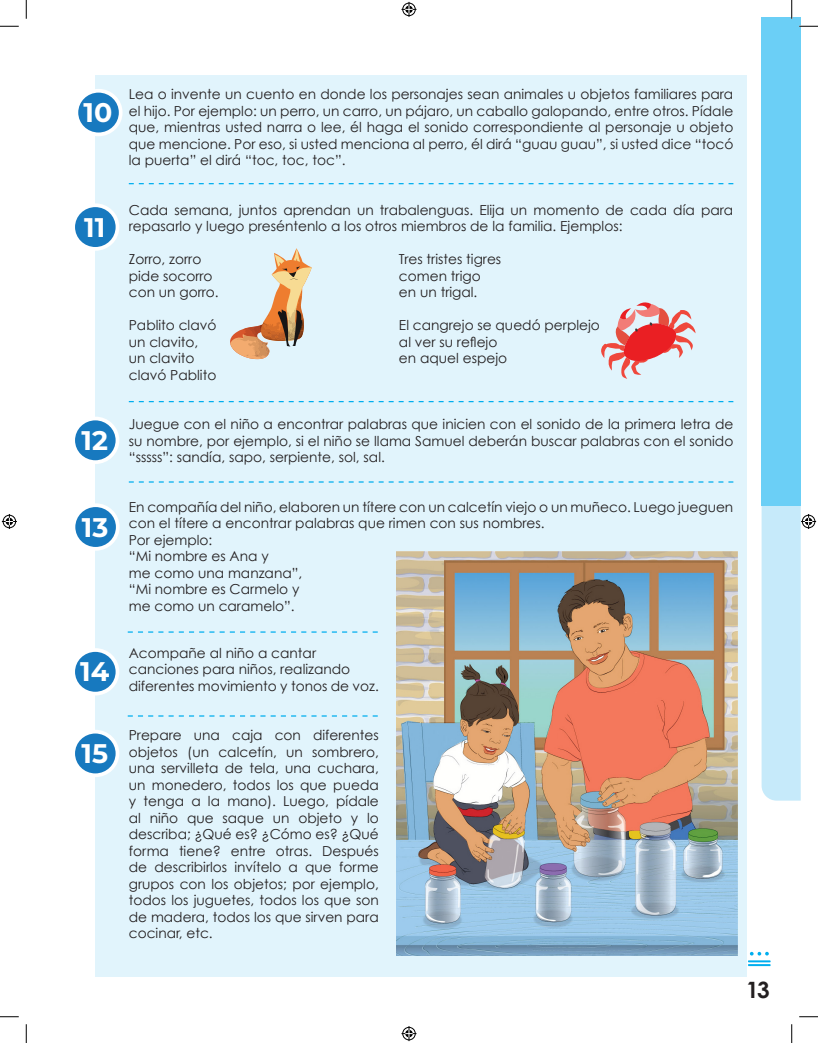
<style>
.page{position:relative;width:818px;height:1043px;background:#fff}
.page>*{position:absolute;margin:0;border:0;box-sizing:border-box;transform-origin:0 0}
.t1{font:700 26.88px "Montserrat";color:#fff}
.t2{font:700 22.5px "Century Gothic";color:#231f20}
.t3{font:13.75px/16.5px "Century Gothic";color:#231f20;text-align:justify}
</style>
<div class="page">
<div style="left:761px;top:17px;width:39px;height:489px;background:#6bcff6"></div>
<svg style="left:748px;top:951px;width:22px;height:15px"></svg>
<div style="left:95px;top:75px;width:651px;height:902px;background:#e1f4fc"></div>
<div style="left:73px;top:205px;width:44px;height:44px;background:#1779bf;border-radius:50%"></div>
<div style="left:71px;top:203px;width:48px;height:48px;border:4px solid #fff;border-radius:50%"></div>
<div style="left:73px;top:418px;width:44px;height:44px;background:#1779bf;border-radius:50%"></div>
<div style="left:71px;top:416px;width:48px;height:48px;border:4px solid #fff;border-radius:50%"></div>
<div style="left:73px;top:505px;width:45px;height:44px;background:#1779bf;border-radius:50%"></div>
<div style="left:72px;top:503px;width:48px;height:47px;border:4px solid #fff;border-radius:50%"></div>
<div style="left:73px;top:650px;width:44px;height:43px;background:#1779bf;border-radius:50%"></div>
<div style="left:71px;top:648px;width:48px;height:47px;border:4px solid #fff;border-radius:50%"></div>
<div style="left:73px;top:731px;width:44px;height:44px;background:#1779bf;border-radius:50%"></div>
<div style="left:71px;top:729px;width:48px;height:48px;border:4px solid #fff;border-radius:50%"></div>
<div style="left:76px;top:91px;width:45px;height:43px;background:#1779bf;border-radius:50%"></div>
<div style="left:74px;top:89px;width:48px;height:47px;border:4px solid #fff;border-radius:50%"></div>
<svg style="left:129px;top:183px;width:604px;height:1px"></svg>
<svg style="left:129px;top:401px;width:604px;height:1px"></svg>
<svg style="left:129px;top:481px;width:604px;height:1px"></svg>
<svg style="left:128px;top:715px;width:250px;height:1px"></svg>
<svg style="left:128px;top:631px;width:250px;height:1px"></svg>
<svg style="left:230px;top:248px;width:81px;height:111px"></svg>
<svg style="left:601px;top:302px;width:94px;height:77px"></svg>
<img style="left:397px;top:551px;width:341px;height:404px">
<svg style="left:0;top:25px;width:19px;height:2px"></svg>
<svg style="left:799px;top:25px;width:19px;height:2px"></svg>
<svg style="left:0;top:1016px;width:19px;height:1px"></svg>
<svg style="left:799px;top:1016px;width:19px;height:1px"></svg>
<svg style="left:25px;top:0;width:2px;height:19px"></svg>
<svg style="left:25px;top:1024px;width:2px;height:18px"></svg>
<svg style="left:791px;top:0;width:1px;height:19px"></svg>
<svg style="left:791px;top:1024px;width:1px;height:18px"></svg>
<svg style="left:401px;top:2px;width:15px;height:15px"></svg>
<svg style="left:401px;top:1026px;width:15px;height:15px"></svg>
<svg style="left:2px;top:514px;width:15px;height:15px"></svg>
<svg style="left:761px;top:312px;width:55px;height:488px"></svg>
<p class="t1" style="left:84px;top:93px;width:30px">10</p>
<p class="t1" style="left:84px;top:208px;width:23px">11</p>
<p class="t1" style="left:82px;top:421px;width:28px">12</p>
<p class="t1" style="left:82px;top:507px;width:28px">13</p>
<p class="t1" style="left:80px;top:652px;width:31px">14</p>
<p class="t1" style="left:81px;top:734px;width:28px">15</p>
<p class="t3" style="left:129px;top:86px;width:606px">Lea o invente un cuento en donde los personajes sean animales u objetos familiares para el hijo. Por ejemplo: un perro, un carro, un pájaro, un caballo galopando, entre otros. Pídale que, mientras usted narra o lee, él haga el sonido correspondiente al personaje u objeto que mencione. Por eso, si usted menciona al perro, él dirá “guau guau”, si usted dice “tocó la puerta” el dirá “toc, toc, toc”.</p>
<p class="t3" style="left:129px;top:201px;width:606px">Cada semana, juntos aprendan un trabalenguas. Elija un momento de cada día para repasarlo y luego preséntenlo a los otros miembros de la familia. Ejemplos:</p>
<p class="t3" style="left:129px;top:251px;width:74px">Zorro, zorro</p>
<p class="t3" style="left:399px;top:251px;width:104px">Tres tristes tigres</p>
<p class="t3" style="left:129px;top:267px;width:85px">pide socorro</p>
<p class="t3" style="left:399px;top:267px;width:83px">comen trigo</p>
<p class="t3" style="left:129px;top:284px;width:91px">con un gorro.</p>
<p class="t3" style="left:399px;top:284px;width:80px">en un trigal.</p>
<p class="t3" style="left:129px;top:317px;width:89px">Pablito clavó</p>
<p class="t3" style="left:399px;top:317px;width:202px">El cangrejo se quedó perplejo</p>
<p class="t3" style="left:129px;top:333px;width:71px">un clavito,</p>
<p class="t3" style="left:399px;top:333px;width:100px">al ver su reflejo</p>
<p class="t3" style="left:129px;top:350px;width:67px">un clavito</p>
<p class="t3" style="left:399px;top:350px;width:110px">en aquel espejo</p>
<p class="t3" style="left:129px;top:366px;width:89px">clavó Pablito</p>
<p class="t3" style="left:129px;top:416px;width:606px">Juegue con el niño a encontrar palabras que inicien con el sonido de la primera letra de su nombre, por ejemplo, si el niño se llama Samuel deberán buscar palabras con el sonido “sssss”: sandía, sapo, serpiente, sol, sal.</p>
<p class="t3" style="left:129px;top:498px;width:606px">En compañía del niño, elaboren un títere con un calcetín viejo o un muñeco. Luego jueguen con el títere a encontrar palabras que rimen con sus nombres.</p>
<p class="t3" style="left:129px;top:531px;width:85px">Por ejemplo:</p>
<p class="t3" style="left:129px;top:548px;width:141px">“Mi nombre es Ana y</p>
<p class="t3" style="left:129px;top:564px;width:175px">me como una manzana”,</p>
<p class="t3" style="left:129px;top:581px;width:172px">“Mi nombre es Carmelo y</p>
<p class="t3" style="left:129px;top:597px;width:167px">me como un caramelo”.</p>
<p class="t3" style="left:129px;top:644px;width:189px">Acompañe al niño a cantar</p>
<p class="t3" style="left:129px;top:661px;width:223px">canciones para niños, realizando</p>
<p class="t3" style="left:129px;top:677px;width:251px">diferentes movimiento y tonos de voz.</p>
<p class="t3" style="left:129px;top:727px;width:251px">Prepare una caja con diferentes objetos (un calcetín, un sombrero, una servilleta de tela, una cuchara, un monedero, todos los que pueda y tenga a la mano). Luego, pídale al niño que saque un objeto y lo describa; ¿Qué es? ¿Cómo es? ¿Qué forma tiene? entre otras. Después de describirlos invítelo a que forme grupos con los objetos; por ejemplo, todos los juguetes, todos los que son de madera, todos los que sirven para cocinar, etc.</p>
<h2 class="t2" style="left:746px;top:975px;width:25px">13</h2>
</div>
